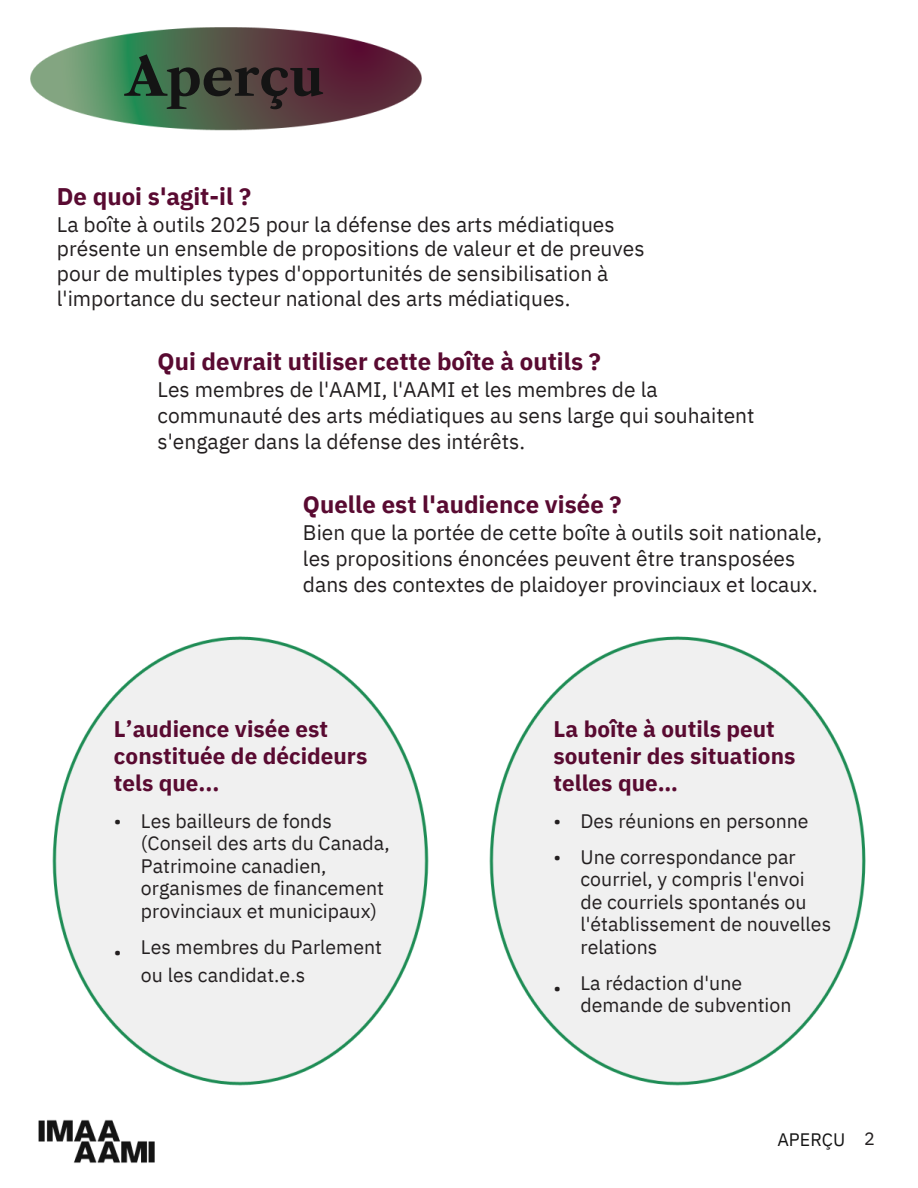
<style>
.page{position:relative;width:918px;height:1188px;background:#fff}
.page>*{position:absolute;margin:0;border:0;box-sizing:border-box;transform-origin:0 0}
.t1{font:52.5px "Libre Caslon Text";color:#141414}
.t2{font:700 24px "IBM Plex Sans";color:#590a31}
.t3{font:700 22.5px/27px "IBM Plex Sans";color:#590a31}
.t4{font:21px/25.8px "IBM Plex Sans";color:#231f20}
.t5{font:19.5px/22.5px "IBM Plex Sans";color:#231f20}
.t6{font:18px "IBM Plex Sans";color:#141414}
.t7{font:18px "IBM Plex Sans";color:#231f20}
</style>
<div class="page">
<img style="left:30px;top:27px;width:392px;height:103px">
<img style="left:52px;top:636px;width:377px;height:450px">
<img style="left:38px;top:1119px;width:117px;height:44px">
<img style="left:489px;top:636px;width:377px;height:450px">
<p class="t1" style="left:125px;top:45px;width:200px">Aperçu</p>
<h1 class="t2" style="left:57px;top:180px;width:196px">De quoi s'agit-il ?</h1>
<h1 class="t4" style="left:57px;top:211px;width:589px;line-height:24.8px">La boîte à outils 2025 pour la défense des arts médiatiques présente un ensemble de propositions de valeur et de preuves pour de multiples types d'opportunités de sensibilisation à l'importance du secteur national des arts médiatiques.</h1>
<h3 class="t2" style="left:158px;top:345px;width:445px">Qui devrait utiliser cette boîte à outils ?</h3>
<h3 class="t4" style="left:158px;top:376px;width:599px">Les membres de l'AAMI, l'AAMI et les membres de la communauté des arts médiatiques au sens large qui souhaitent s'engager dans la défense des intérêts.</h3>
<h3 class="t2" style="left:303px;top:489px;width:320px">Quelle est l'audience visée ?</h3>
<h3 class="t4" style="left:303px;top:520px;width:521px">Bien que la portée de cette boîte à outils soit nationale, les propositions énoncées peuvent être transposées dans des contextes de plaidoyer provinciaux et locaux.</h3>
<h3 class="t3" style="left:114px;top:715px;width:255px">L’audience visée est constituée de décideurs tels que...</h3>
<h2 class="t5" style="left:114px;top:810px;width:9px">•</h2>
<p class="t5" style="left:114px;top:940px;width:9px">•</p>
<p class="t5" style="left:141px;top:809px;width:250px">Les bailleurs de fonds (Conseil des arts du Canada,<br>Patrimoine canadien, organismes de financement provinciaux et municipaux)</p>
<p class="t5" style="left:141px;top:935px;width:243px">Les membres du Parlement</p>
<p class="t5" style="left:141px;top:963px;width:166px">ou les candidat.e.s</p>
<p class="t3" style="left:554px;top:715px;width:244px">La boîte à outils peut soutenir des situations telles que…</p>
<p class="t5" style="left:554px;top:802px;width:9px;line-height:36px">• •</p>
<p class="t5" style="left:554px;top:977px;width:9px">•</p>
<h2 class="t5" style="left:580px;top:802px;width:230px;line-height:36px">Des réunions en personne<br>Une correspondance par</h2>
<p class="t5" style="left:580px;top:868px;width:226px">courriel, y compris l'envoi</p>
<p class="t5" style="left:580px;top:890px;width:228px">de courriels spontanés ou</p>
<p class="t5" style="left:580px;top:913px;width:252px">l'établissement de nouvelles</p>
<p class="t5" style="left:580px;top:928px;width:163px;line-height:36px">relations<br>La rédaction d'une</p>
<p class="t5" style="left:580px;top:994px;width:213px">demande de subvention</p>
<p class="t6" style="left:777px;top:1128px;width:69px">APERÇU</p>
<p class="t7" style="left:864px;top:1127px;width:12px">2</p>
</div>
